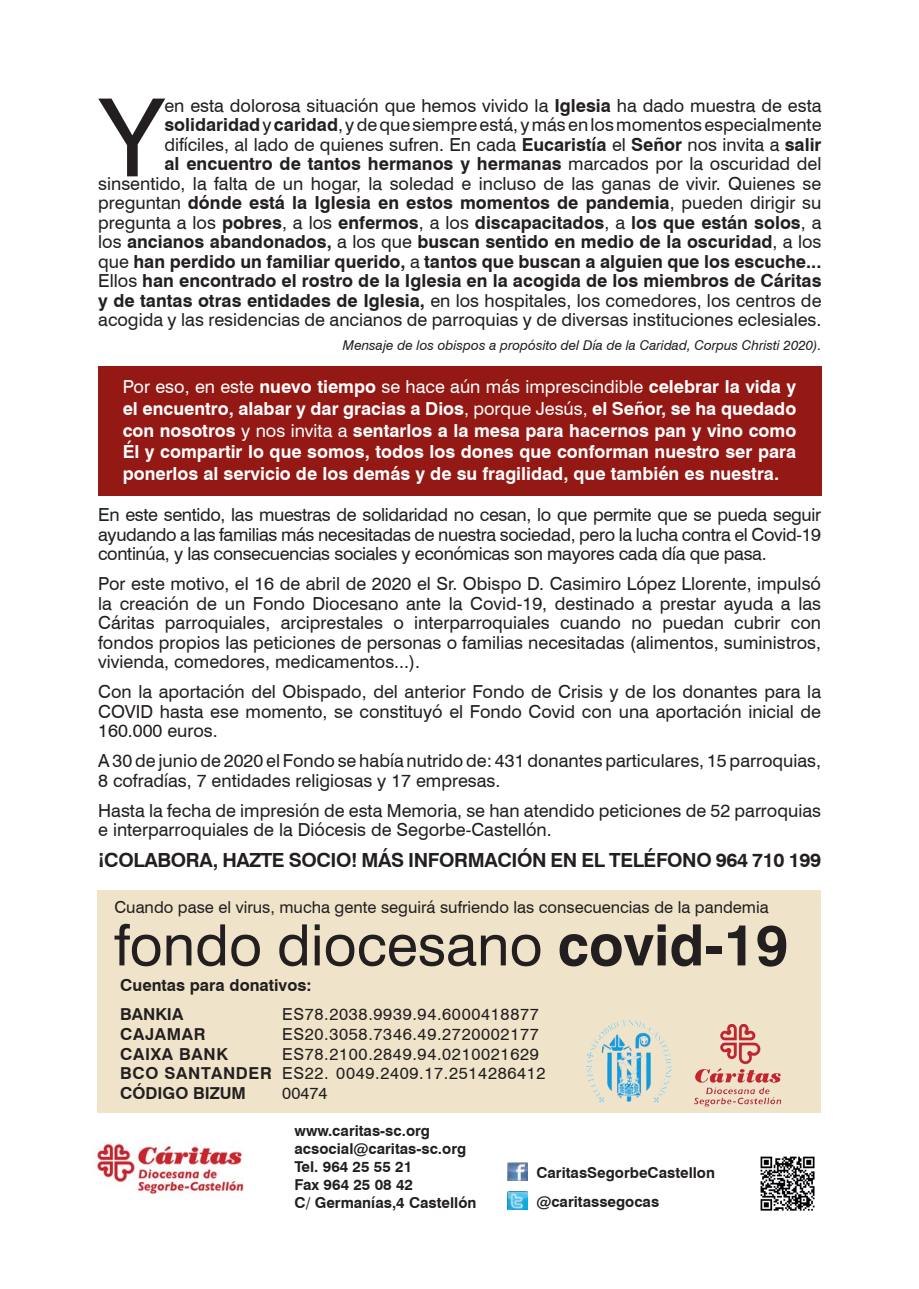
<style>
.page{position:relative;width:919px;height:1289px;background:#fff}
.page>*{position:absolute;margin:0;border:0;box-sizing:border-box;transform-origin:0 0}
.t1{font:108.15px "Swiss 721 BT";color:#231f20}
.t2{font:57px "Swiss 721 BT";color:#231f20}
.t3{font:700 19.5px "Swiss 721 BT";letter-spacing:-.02em;color:#231f20}
.t4{font:18px/19.5px "Swiss 721 BT";color:#231f20;text-align:justify}
.t5{font:700 18px/21.6px "Swiss 721 BT";color:#fff;text-align:justify}
.t6{font:16.5px "Swiss 721 BT";letter-spacing:.04em;color:#231f20}
.t7{font:16.5px "Swiss 721 BT";color:#231f20}
.t8{font:700 16.5px "Swiss 721 BT";color:#231f20}
.t9{font:700 16.5px "Swiss 721 BT";letter-spacing:.04em;color:#231f20}
.t10{font:700 15px "Swiss 721 BT";color:#231f20}
.t11{font:italic 13.5px "Swiss 721 BT";color:#231f20}
.s1{font-weight:700}
.s2{font-weight:400}
</style>
<div class="page">
<div style="left:98px;top:366px;width:723px;height:130px;background:#941813"></div>
<img style="left:508px;top:1162px;width:19px;height:18px">
<img style="left:508px;top:1191px;width:19px;height:18px">
<img style="left:760px;top:1156px;width:55px;height:55px">
<img style="left:95px;top:1142px;width:149px;height:56px">
<div style="left:97px;top:890px;width:724px;height:222px;background:#efe3c9"></div>
<img style="left:586px;top:1019px;width:86px;height:84px">
<img style="left:681px;top:1023px;width:116px;height:90px">
<p class="t4" style="left:98px;top:95px;width:724px;text-align:right">en esta dolorosa situación que hemos vivido la <span class="s1">Iglesia</span> ha dado muestra de esta <span class="s1">solidaridad</span> y <span class="s1">caridad</span>, y de que siempre está, y más en los momentos especialmente difíciles, al lado de quienes sufren. En cada <span class="s1">Eucaristía</span> el <span class="s1">Señor</span> nos invita a <span class="s1">salir<br>al encuentro de tantos hermanos y hermanas</span> marcados por la oscuridad del sinsentido, la falta de un hogar, la soledad e incluso de las ganas de vivir. Quienes se preguntan <span class="s1">dónde está la Iglesia en estos momentos de pandemia</span>, pueden dirigir su pregunta a los <span class="s1">pobres</span>, a los <span class="s1">enfermos</span>, a los <span class="s1">discapacitados</span>, a <span class="s1">los que están solos</span>, a los <span class="s1">ancianos abandonados,</span> a los que <span class="s1">buscan sentido en medio de la oscuridad</span>, a los que <span class="s1">han perdido un familiar querido,</span> a <span class="s1">tantos que buscan a alguien que los escuche...<br></span>Ellos <span class="s1">han encontrado el rostro de la Iglesia en la acogida de los miembros de Cáritas y de tantas otras entidades de Iglesia,</span> en los hospitales, los comedores, los centros de acogida y las residencias de ancianos de parroquias y de diversas instituciones eclesiales.</p>
<p class="t11" style="left:343px;top:336px;width:480px">Mensaje de los obispos a propósito del Día de la Caridad, Corpus Christi 2020).</p>
<p class="t1" style="left:99px;top:72px;width:67px">Y</p>
<p class="t5" style="left:123px;top:376px;width:675px"><span class="s2">Por eso, en este</span> nuevo tiempo <span class="s2">se hace aún más imprescindible</span> celebrar la vida y el encuentro, alabar y dar gracias a Dios<span class="s2">, porque Jesús,</span> el Señor, se ha quedado con nosotros <span class="s2">y nos invita a</span> sentarlos a la mesa para hacernos pan y vino como Él y compartir lo que somos, todos los dones que conforman nuestro ser para ponerlos al servicio de los demás y de su fragilidad, que también es nuestra.</p>
<p class="t4" style="left:98px;top:505px;width:724px">En este sentido, las muestras de solidaridad no cesan, lo que permite que se pueda seguir ayudando a las familias más necesitadas de nuestra sociedad, pero la lucha contra el Covid-19 continúa, y las consecuencias sociales y económicas son mayores cada día que pasa.</p>
<p class="t4" style="left:98px;top:574px;width:724px">Por este motivo, el 16 de abril de 2020 el Sr. Obispo D. Casimiro López Llorente, impulsó la creación de un Fondo Diocesano ante la Covid-19, destinado a prestar ayuda a las Cáritas parroquiales, arciprestales o interparroquiales cuando no puedan cubrir con fondos propios las peticiones de personas o familias necesitadas (alimentos, suministros, vivienda, comedores, medicamentos...).</p>
<p class="t4" style="left:98px;top:682px;width:724px">Con la aportación del Obispado, del anterior Fondo de Crisis y de los donantes para la COVID hasta ese momento, se constituyó el Fondo Covid con una aportación inicial de 160.000 euros.</p>
<p class="t4" style="left:98px;top:751px;width:724px">A 30 de junio de 2020 el Fondo se había nutrido de: 431 donantes particulares, 15 parroquias,<br>8 cofradías, 7 entidades religiosas y 17 empresas.</p>
<p class="t4" style="left:98px;top:800px;width:724px">Hasta la fecha de impresión de esta Memoria, se han atendido peticiones de 52 parroquias e interparroquiales de la Diócesis de Segorbe-Castellón.</p>
<p class="t3" style="left:98px;top:847px;width:724px">¡COLABORA, HAZTE SOCIO! MÁS INFORMACIÓN EN EL TELÉFONO 964 710 199</p>
<p class="t7" style="left:114px;top:897px;width:655px">Cuando pase el virus, mucha gente seguirá sufriendo las consecuencias de la pandemia</p>
<p class="t2" style="left:114px;top:910px;width:675px">fondo diocesano <span class="s1">covid-19</span></p>
<p class="t8" style="left:120px;top:974px;width:193px">Cuentas para donativos:</p>
<p class="t8" style="left:120px;top:1004px;width:65px">BANKIA</p>
<p class="t6" style="left:282px;top:1004px;width:258px">ES78.2038.9939.94.6000418877</p>
<p class="t9" style="left:120px;top:1023px;width:87px">CAJAMAR</p>
<p class="t6" style="left:282px;top:1023px;width:258px">ES20.3058.7346.49.2720002177</p>
<p class="t9" style="left:120px;top:1043px;width:109px">CAIXA BANK</p>
<p class="t6" style="left:282px;top:1043px;width:258px">ES78.2100.2849.94.0210021629</p>
<p class="t6" style="left:120px;top:1063px;width:427px"><span class="s1">BCO SANTANDER</span> ES22. 0049.2409.17.2514286412</p>
<p class="t8" style="left:120px;top:1083px;width:127px">CÓDIGO BIZUM</p>
<p class="t6" style="left:282px;top:1083px;width:47px">00474</p>
<p class="t10" style="left:294px;top:1121px;width:137px">www.caritas-sc.org</p>
<p class="t10" style="left:294px;top:1139px;width:173px">acsocial@caritas-sc.org</p>
<p class="t10" style="left:294px;top:1157px;width:119px">Tel. 964 25 55 21</p>
<p class="t10" style="left:294px;top:1175px;width:120px">Fax 964 25 08 42</p>
<p class="t10" style="left:294px;top:1193px;width:183px">C/ Germanías,4 Castellón</p>
<p class="t10" style="left:536px;top:1163px;width:180px">CaritasSegorbeCastellon</p>
<p class="t10" style="left:536px;top:1191px;width:124px">@caritassegocas</p>
</div>
